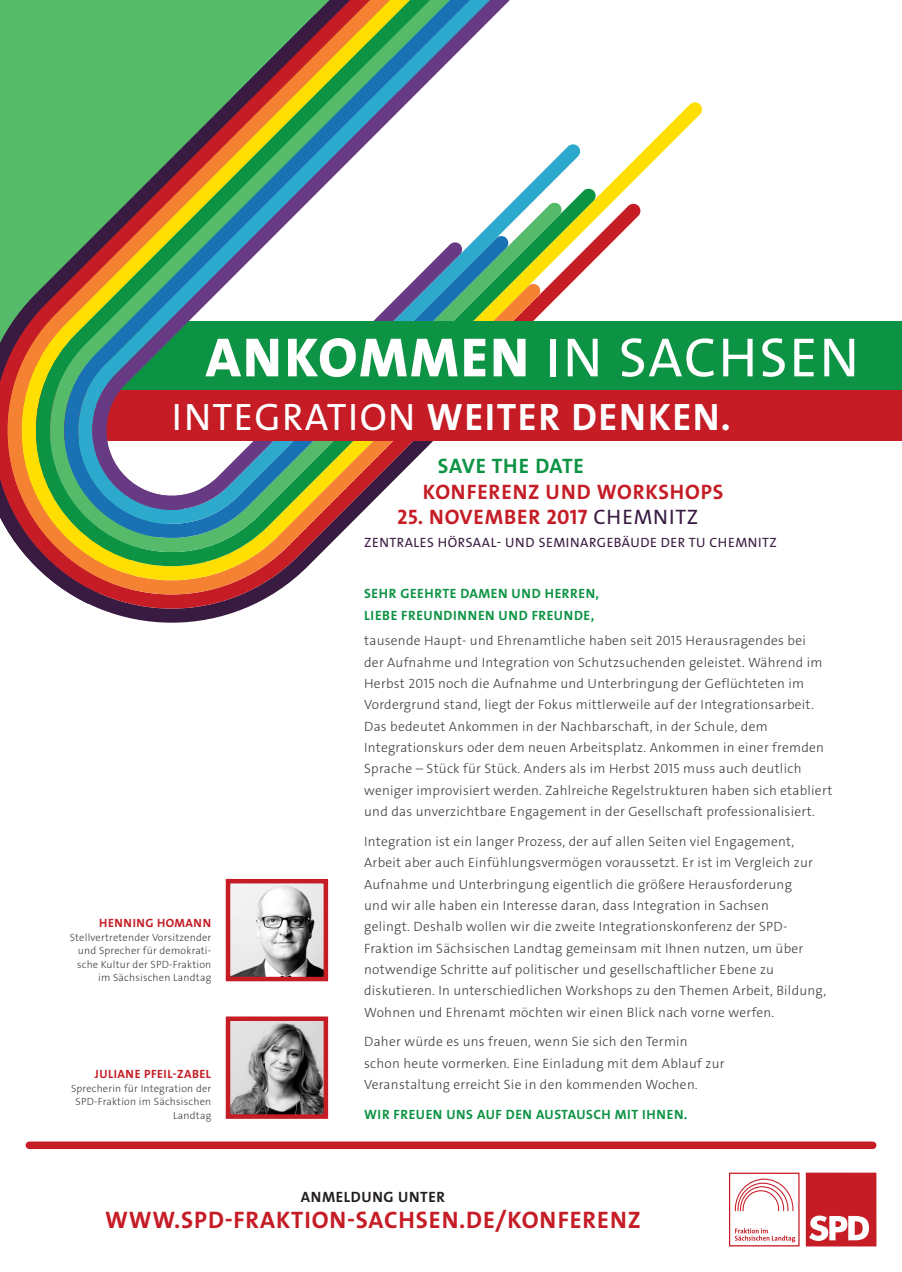
<style>
.page{position:relative;width:902px;height:1272px;background:#fff}
.page>*{position:absolute;margin:0;border:0;box-sizing:border-box;transform-origin:0 0}
.Einf__Abs{font:55.65px "SPD The Sans";letter-spacing:.04em;color:#fff}
.Einf__Abs-2{font:700 38.4px "SPD The Sans";letter-spacing:.04em;color:#fff}
.t1{font:700 24px "SPD The Sans";letter-spacing:.04em;color:#c51c25}
.Einf__Abs-3{font:700 21px "SPD The Sans";letter-spacing:.04em;color:#c51c25}
.Einf__Abs-4{font:700 21px "SPD The Sans";letter-spacing:.035em;color:#0d9344}
.t2{font:700 15px "SPD The Sans";letter-spacing:.04em;color:#231f20}
.t3{font:300 13.5px/21.3px "SPD The Sans";letter-spacing:.02em;color:#3e3e3f}
.t4{font:700 13.5px/21.3px "SPD The Sans";letter-spacing:.04em;color:#0d9344}
.Einf__Abs-5{font:13.5px "SPD The Sans";letter-spacing:.04em;color:#391b41}
.t5{font:700 12px "SPD The Sans";letter-spacing:.04em;color:#c51c25}
.t6{font:300 10.5px/13.5px "SPD The Sans";letter-spacing:.02em;color:#3e3e3f;text-align:right}
.s1{font-weight:800}
.s2{font-weight:400}
.s3{font-weight:400;color:#391b41}
</style>
<div class="page">
<div style="left:107px;top:321px;width:794px;height:69px;background:#0d9344"></div>
<div style="left:30px;top:390px;width:871px;height:51px;background:#c51c25"></div>
<svg style="left:805px;top:1172px;width:71px;height:74px"></svg>
<svg style="left:729px;top:1172px;width:70px;height:74px"></svg>
<svg style="left:231px;top:0;width:471px;height:108px"></svg>
<svg style="left:0;top:16px;width:527px;height:3px;background:#69a86f"></svg>
<svg style="left:0;top:19px;width:641px;height:604px"></svg>
<svg style="left:0;top:24px;width:541px;height:586px"></svg>
<svg style="left:7px;top:31px;width:684px;height:564px"></svg>
<svg style="left:23px;top:40px;width:573px;height:539px"></svg>
<svg style="left:38px;top:50px;width:524px;height:514px"></svg>
<svg style="left:54px;top:62px;width:455px;height:487px"></svg>
<svg style="left:69px;top:75px;width:512px;height:458px"></svg>
<svg style="left:85px;top:90px;width:378px;height:428px"></svg>
<img style="left:231px;top:1021px;width:92px;height:92px">
<div style="left:226px;top:1016px;width:102px;height:102px;border:4px solid #c51c25"></div>
<img style="left:231px;top:883px;width:92px;height:93px">
<div style="left:226px;top:878px;width:102px;height:103px;border:4px solid #c51c25"></div>
<div style="left:29px;top:1141px;width:843px;height:7px;background:#c51c25"></div>
<p class="Einf__Abs" style="left:205px;top:322px;width:654px"><span class="s1">ANKOMMEN</span> IN SACHSEN</p>
<p class="Einf__Abs-2" style="left:172px;top:392px;width:560px"><span class="s2">INTEGRATION</span> WEITER DENKEN.</p>
<p class="Einf__Abs-4" style="left:438px;top:453px;width:147px">SAVE THE DATE</p>
<p class="Einf__Abs-3" style="left:423px;top:478px;width:302px">KONFERENZ UND WORKSHOPS</p>
<p class="Einf__Abs-3" style="left:397px;top:503px;width:302px">25. NOVEMBER 2017 <span class="s3">CHEMNITZ</span></p>
<p class="Einf__Abs-5" style="left:364px;top:534px;width:414px">ZENTRALES HÖRSAAL- UND SEMINARGEBÄUDE DER TU CHEMNITZ</p>
<p class="t5" style="left:99px;top:915px;width:113px">HENNING HOMANN</p>
<p class="t6" style="left:70px;top:930px;width:143px">Stellvertretender Vorsitzender und Sprecher für demokrati&shy;sche Kultur der SPD-Fraktion im Sächsischen Landtag</p>
<p class="t5" style="left:95px;top:1066px;width:118px">JULIANE PFEIL-ZABEL</p>
<p class="t6" style="left:71px;top:1081px;width:142px">Sprecherin für Integration der<br>SPD-Fraktion im Sächsischen<br>Landtag</p>
<p class="t4" style="left:364px;top:583px;width:236px">SEHR GEEHRTE DAMEN UND HERREN,<br>LIEBE FREUNDINNEN UND FREUNDE,</p>
<p class="t3" style="left:364px;top:630px;width:469px">tausende Haupt- und Ehrenamtliche haben seit 2015 Herausragendes bei<br>der Aufnahme und Integration von Schutzsuchenden geleistet. Während im Herbst 2015 noch die Aufnahme und Unterbringung der Geflüchteten im Vordergrund stand, liegt der Fokus mittlerweile auf der Integrationsarbeit.<br>Das bedeutet Ankommen in der Nachbarschaft, in der Schule, dem Integrationskurs oder dem neuen Arbeitsplatz. Ankommen in einer fremden Sprache – Stück für Stück. Anders als im Herbst 2015 muss auch deutlich weniger improvisiert werden. Zahlreiche Regelstrukturen haben sich etabliert und das unverzichtbare Engagement in der Gesellschaft professionalisiert.</p>
<p class="t3" style="left:364px;top:830px;width:463px">Integration ist ein langer Prozess, der auf allen Seiten viel Engagement, Arbeit aber auch Einfühlungsvermögen voraussetzt. Er ist im Vergleich zur Aufnahme und Unterbringung eigentlich die größere Herausforderung<br>und wir alle haben ein Interesse daran, dass Integration in Sachsen<br>gelingt. Deshalb wollen wir die zweite Integrationskonferenz der SPD-Fraktion im Sächsischen Landtag gemeinsam mit Ihnen nutzen, um über notwendige Schritte auf politischer und gesellschaftlicher Ebene zu diskutieren. In unterschiedlichen Workshops zu den Themen Arbeit, Bildung, Wohnen und Ehrenamt möchten wir einen Blick nach vorne werfen.</p>
<p class="t3" style="left:364px;top:1031px;width:362px">Daher würde es uns freuen, wenn Sie sich den Termin schon heute vormerken. Eine Einladung mit dem Ablauf zur<br>Veranstaltung erreicht Sie in den kommenden Wochen.</p>
<p class="t4" style="left:364px;top:1103px;width:324px">WIR FREUEN UNS AUF DEN AUSTAUSCH MIT IHNEN.</p>
<p class="t2" style="left:301px;top:1187px;width:145px">ANMELDUNG UNTER</p>
<p class="t1" style="left:105px;top:1204px;width:537px">WWW.SPD-FRAKTION-SACHSEN.DE/KONFERENZ</p>
</div>
